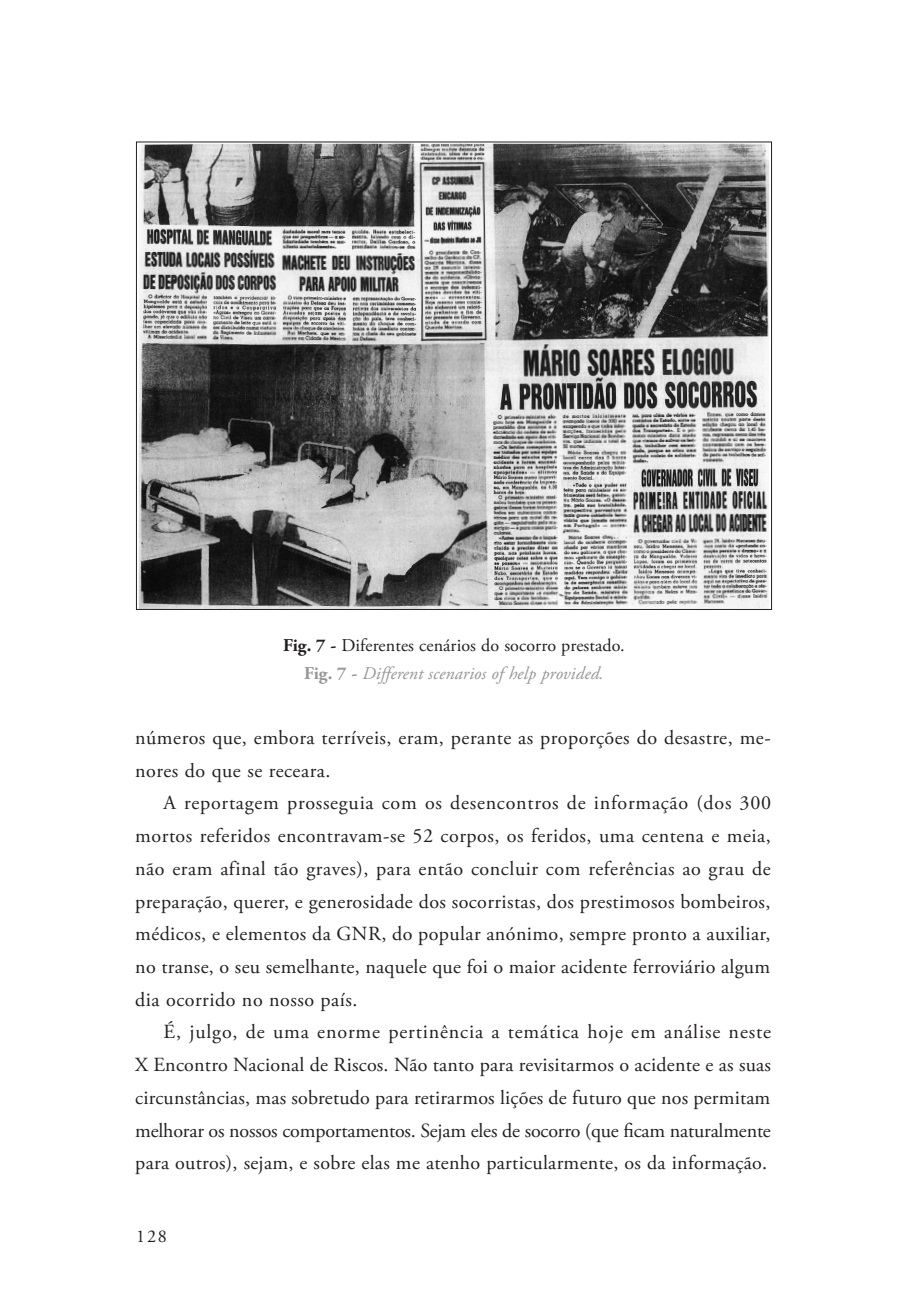
<style>
.page{position:relative;width:908px;height:1304px;background:#fff}
.page>*{position:absolute;margin:0;border:0;box-sizing:border-box;transform-origin:0 0}
.t1{font:20px/32.8px "Adobe Garamond Pro";letter-spacing:.015em;color:#231f20;text-align:justify}
.Legendas{font:18px "Adobe Garamond Pro";letter-spacing:.005em;color:#231f20}
.Legendas-2{font:italic 18px "Adobe Garamond Pro";letter-spacing:.005em;color:#949698}
.s1{font-weight:700}
.s2{font-weight:700;font-style:normal}
</style>
<div class="page">
<img style="left:139px;top:144px;width:629px;height:464px">
<p class="Legendas" style="left:283px;top:635px;width:343px"><span class="s1">Fig. 7 -</span> Diferentes cenários do socorro prestado.</p>
<p class="Legendas-2" style="left:304px;top:663px;width:301px"><span class="s2">Fig. 7 -</span> Different scenarios of help provided.</p>
<p class="t1" style="left:135px;top:722px;width:636px">números que, embora terríveis, eram, perante as proporções do desastre, me&shy;nores do que se receara.</p>
<p class="t1" style="left:135px;top:787px;width:637px;text-indent:28px">A reportagem prosseguia com os desencontros de informação (dos 300 mortos referidos encontravam-se 52 corpos, os feridos, uma centena e meia, não eram afinal tão graves), para então concluir com referências ao grau de preparação, querer, e generosidade dos socorristas, dos prestimosos bombeiros, médicos, e elementos da GNR, do popular anónimo, sempre pronto a auxiliar, no transe, o seu semelhante, naquele que foi o maior acidente ferroviário algum dia ocorrido no nosso país.</p>
<p class="t1" style="left:135px;top:1016px;width:637px;text-indent:28px">É, julgo, de uma enorme pertinência a temática hoje em análise neste X Encontro Nacional de Riscos. Não tanto para revisitarmos o acidente e as suas circunstâncias, mas sobretudo para retirarmos lições de futuro que nos permitam melhorar os nossos comportamentos. Sejam eles de socorro (que ficam naturalmente para outros), sejam, e sobre elas me atenho particularmente, os da informação.</p>
<p class="Legendas" style="left:136px;top:1225px;width:32px">128</p>
</div>
